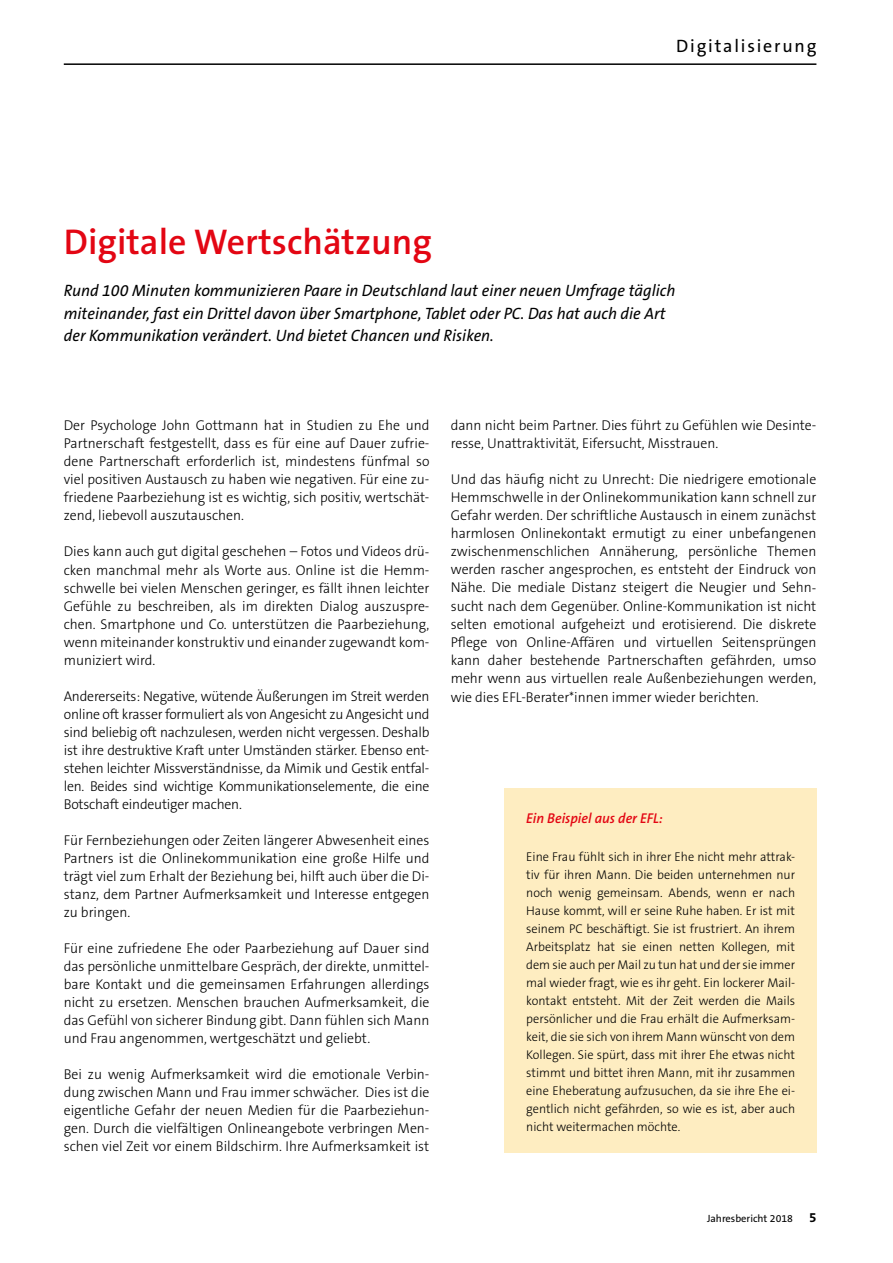
<style>
.page{position:relative;width:893px;height:1263px;background:#fff}
.page>*{position:absolute;margin:0;border:0;box-sizing:border-box;transform-origin:0 0}
.t1{font:600 36px "The Sans B6";color:#e30613}
.t2{font:18px "The Sans B5 Plain";letter-spacing:.1em;color:#000}
.t3{font:italic 16.5px/22.5px "The Sans B5 Plain";color:#000}
.t4{font:300 14.25px/18px "The Sans B3";color:#000;text-align:justify}
.t5{font:italic 600 14.25px "The Sans B6";color:#e30613}
.t6{font:300 12.75px/18px "The Sans B3";color:#000;text-align:justify}
.t7{font:10.5px "The Sans B5 Plain";color:#000}
.s1{font-family:"The Sans B7";font-weight:700;font-size:13.5px}
</style>
<div class="page">
<hr style="left:64px;top:63px;width:752px;height:2px;background:#000">
<div style="left:504px;top:788px;width:312px;height:364px;background:#feedc1"></div>
<p class="t2" style="left:676px;top:36px;width:142px">Digitalisierung</p>
<h1 class="t1" style="left:64px;top:223px;width:370px">Digitale Wertschätzung</h1>
<p class="t3" style="left:64px;top:280px;width:613px">Rund 100 Minuten kommunizieren Paare in Deutschland laut einer neuen Umfrage täglich miteinander, fast ein Drittel davon über Smartphone, Tablet oder PC. Das hat auch die Art der Kommunikation verändert. Und bietet Chancen und Risiken.</p>
<p class="t4" style="left:64px;top:417px;width:367px">Der Psychologe John Gottmann hat in Studien zu Ehe und Partnerschaft festgestellt, dass es für eine auf Dauer zufrie&shy;dene Partnerschaft erforderlich ist, mindestens fünfmal so viel positiven Austausch zu haben wie negativen. Für eine zu&shy;friedene Paarbeziehung ist es wichtig, sich positiv, wertschät&shy;zend, liebevoll auszutauschen.</p>
<p class="t4" style="left:64px;top:543px;width:367px">Dies kann auch gut digital geschehen – Fotos und Videos drü&shy;cken manchmal mehr als Worte aus. Online ist die Hemm&shy;schwelle bei vielen Menschen geringer, es fällt ihnen leichter Gefühle zu beschreiben, als im direkten Dialog auszuspre&shy;chen. Smartphone und Co. unterstützen die Paarbeziehung, wenn miteinander konstruktiv und einander zugewandt kom&shy;muniziert wird.</p>
<p class="t4" style="left:64px;top:687px;width:367px">Andererseits: Negative, wütende Äußerungen im Streit werden online oft krasser formuliert als von Angesicht zu Angesicht und sind beliebig oft nachzulesen, werden nicht vergessen. Deshalb ist ihre destruktive Kraft unter Umständen stärker. Ebenso ent&shy;stehen leichter Missverständnisse, da Mimik und Gestik entfal&shy;len. Beides sind wichtige Kommunikationselemente, die eine Botschaft eindeutiger machen.</p>
<p class="t4" style="left:64px;top:831px;width:367px">Für Fernbeziehungen oder Zeiten längerer Abwesenheit eines Partners ist die Onlinekommunikation eine große Hilfe und trägt viel zum Erhalt der Beziehung bei, hilft auch über die Di&shy;stanz, dem Partner Aufmerksamkeit und Interesse entgegen zu bringen.</p>
<p class="t4" style="left:64px;top:939px;width:367px">Für eine zufriedene Ehe oder Paarbeziehung auf Dauer sind das persönliche unmittelbare Gespräch, der direkte, unmittel&shy;bare Kontakt und die gemeinsamen Erfahrungen allerdings nicht zu ersetzen. Menschen brauchen Aufmerksamkeit, die das Gefühl von sicherer Bindung gibt. Dann fühlen sich Mann und Frau angenommen, wertgeschätzt und geliebt.</p>
<p class="t4" style="left:64px;top:1065px;width:367px">Bei zu wenig Aufmerksamkeit wird die emotionale Verbin&shy;dung zwischen Mann und Frau immer schwächer. Dies ist die eigentliche Gefahr der neuen Medien für die Paarbeziehun&shy;gen. Durch die vielfältigen Onlineangebote verbringen Men&shy;schen viel Zeit vor einem Bildschirm. Ihre Aufmerksamkeit ist</p>
<p class="t4" style="left:451px;top:417px;width:367px">dann nicht beim Partner. Dies führt zu Gefühlen wie Desinte&shy;resse, Unattraktivität, Eifersucht, Misstrauen.</p>
<p class="t4" style="left:451px;top:471px;width:367px">Und das häufig nicht zu Unrecht: Die niedrigere emotionale Hemmschwelle in der Onlinekommunikation kann schnell zur Gefahr werden. Der schriftliche Austausch in einem zunächst harmlosen Onlinekontakt ermutigt zu einer unbefangenen zwischenmenschlichen Annäherung, persönliche Themen werden rascher angesprochen, es entsteht der Eindruck von Nähe. Die mediale Distanz steigert die Neugier und Sehn&shy;sucht nach dem Gegenüber. Online-Kommunikation ist nicht selten emotional aufgeheizt und erotisierend. Die diskrete Pflege von Online-Affären und virtuellen Seitensprüngen kann daher bestehende Partnerschaften gefährden, umso mehr wenn aus virtuellen reale Außenbeziehungen werden,</p>
<p class="t4" style="left:451px;top:689px;width:309px">wie dies EFL-Berater*innen immer wieder berichten.</p>
<p class="t5" style="left:526px;top:811px;width:138px">Ein Beispiel aus der EFL:</p>
<p class="t6" style="left:526px;top:848px;width:270px">Eine Frau fühlt sich in ihrer Ehe nicht mehr attrak&shy;tiv für ihren Mann. Die beiden unternehmen nur noch wenig gemeinsam. Abends, wenn er nach Hause kommt, will er seine Ruhe haben. Er ist mit seinem PC beschäftigt. Sie ist frustriert. An ihrem Arbeitsplatz hat sie einen netten Kollegen, mit dem sie auch per Mail zu tun hat und der sie immer mal wieder fragt, wie es ihr geht. Ein lockerer Mail&shy;kontakt entsteht. Mit der Zeit werden die Mails persönlicher und die Frau erhält die Aufmerksam&shy;keit, die sie sich von ihrem Mann wünscht von dem Kollegen. Sie spürt, dass mit ihrer Ehe etwas nicht stimmt und bittet ihren Mann, mit ihr zusammen eine Eheberatung aufzusuchen, da sie ihre Ehe ei&shy;gentlich nicht gefährden, so wie es ist, aber auch nicht weitermachen möchte.</p>
<p class="t7" style="left:707px;top:1213px;width:111px">Jahresbericht 2018 <span class="s1">5</span></p>
</div>
